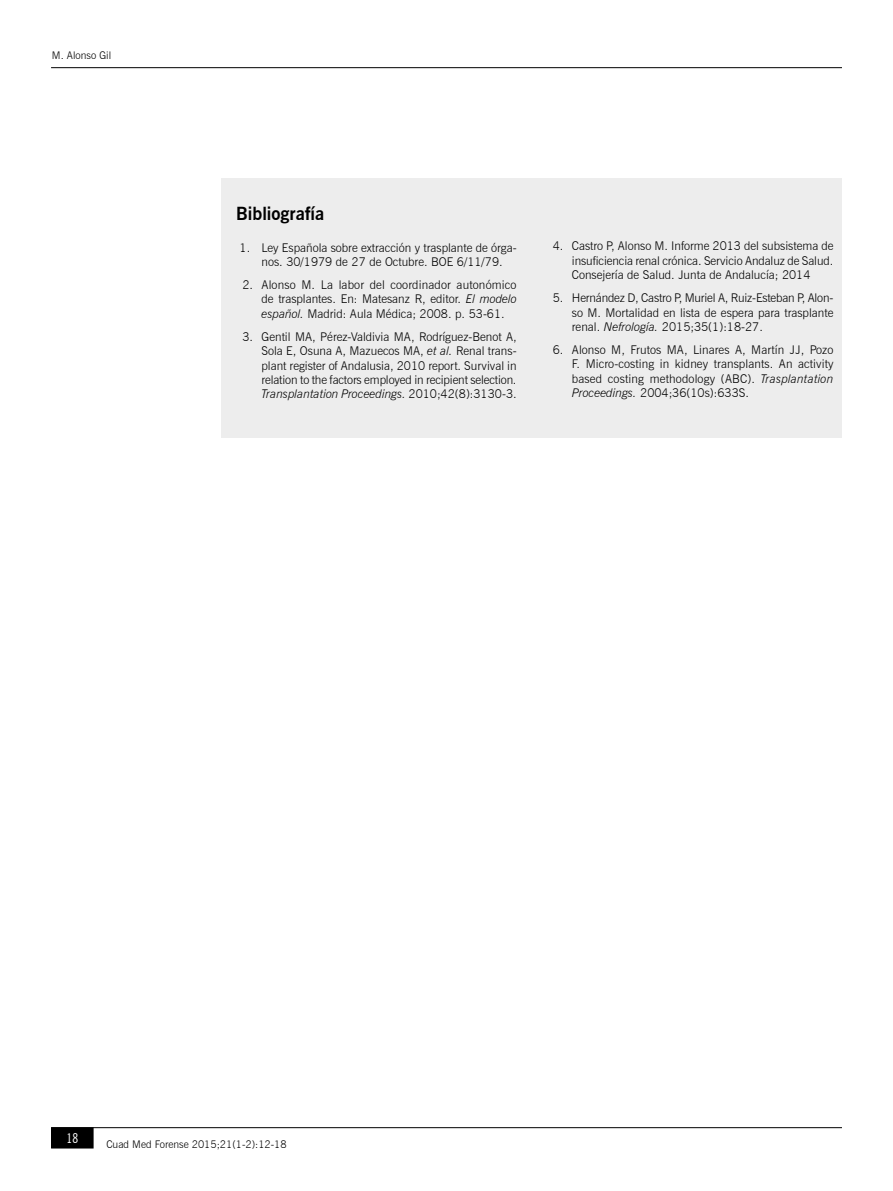
<style>
.page{position:relative;width:893px;height:1191px;background:#fff}
.page>*{position:absolute;margin:0;border:0;box-sizing:border-box;transform-origin:0 0}
.t1{font:700 18px "News Gothic BT";color:#000}
.t2{font:condensed 13.5px "News Gothic BT";color:#fff}
.t3{font:300 12px/14.4px "News Gothic BT";color:#000;text-align:justify}
.t4{font:300 10.5px "News Gothic BT";color:#000}
.s1{font-style:italic}
</style>
<div class="page">
<hr style="left:51px;top:67px;width:791px;height:1px;background:#000">
<div style="left:52px;top:1128px;width:41px;height:19px;background:#000"></div>
<div style="left:51px;top:1127px;width:43px;height:21px;border:2px solid #000"></div>
<hr style="left:51px;top:1127px;width:791px;height:1px;background:#000">
<div style="left:221px;top:179px;width:621px;height:259px;background:#ededed"></div>
<p class="t4" style="left:52px;top:49px;width:61px">M. Alonso Gil</p>
<h1 class="t1" style="left:236px;top:203px;width:90px">Bibliografía</h1>
<p class="t3" style="left:262px;top:240px;width:257px;text-indent:-22px">1. Ley Española sobre extracción y trasplante de órga&shy;nos. 30/1979 de 27 de Octubre. BOE 6/11/79.</p>
<p class="t3" style="left:262px;top:277px;width:257px;text-indent:-19px">2. Alonso M. La labor del coordinador autonómico de trasplantes. En: Matesanz R, editor. <span class="s1">El modelo español.</span> Madrid: Aula Médica; 2008. p. 53-61.</p>
<p class="t3" style="left:262px;top:329px;width:257px;text-indent:-19px">3. Gentil MA, Pérez-Valdivia MA, Rodríguez-Benot A, Sola E, Osuna A, Mazuecos MA, <span class="s1">et al.</span> Renal trans&shy;plant register of Andalusia, 2010 report. Survival in relation to the factors employed in recipient selection.<br><span class="s1">Transplantation Proceedings.</span> 2010;42(8):3130-3.</p>
<p class="t3" style="left:572px;top:239px;width:263px;text-indent:-19px">4. Castro P, Alonso M. Informe 2013 del subsistema de insuficiencia renal crónica. Servicio Andaluz de Salud.<br>Consejería de Salud. Junta de Andalucía; 2014</p>
<p class="t3" style="left:572px;top:291px;width:263px;text-indent:-19px">5. Hernández D, Castro P, Muriel A, Ruiz-Esteban P, Alon&shy;so M. Mortalidad en lista de espera para trasplante renal. <span class="s1">Nefrología.</span> 2015;35(1):18-27.</p>
<p class="t3" style="left:572px;top:342px;width:263px;text-indent:-19px">6. Alonso M, Frutos MA, Linares A, Martín JJ, Pozo F. Micro-costing in kidney transplants. An activity based costing methodology (ABC). <span class="s1">Trasplantation Proceedings.</span> 2004;36(10s):633S.</p>
<p class="t2" style="left:67px;top:1129px;width:13px">18</p>
<p class="t4" style="left:106px;top:1138px;width:182px">Cuad Med Forense 2015;21(1-2):12-18</p>
</div>
